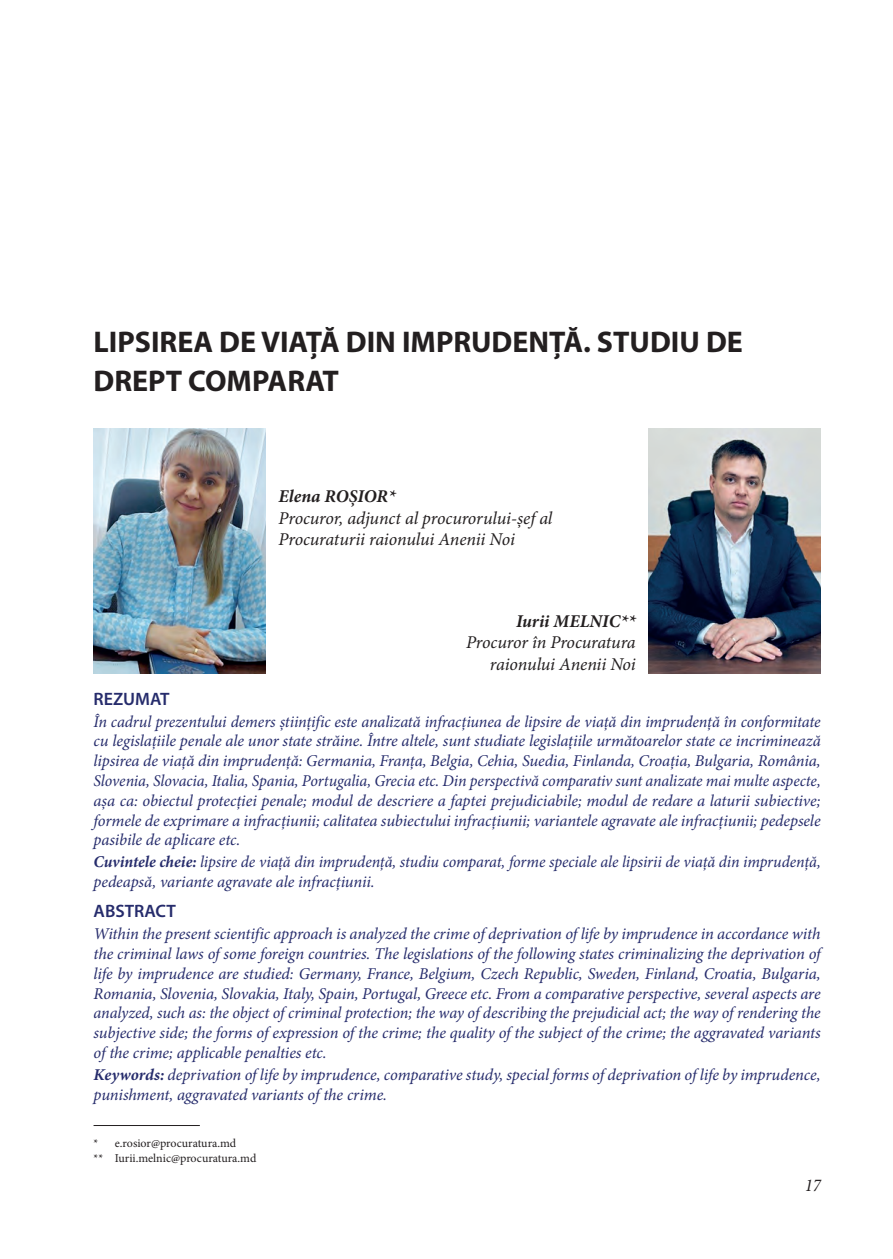
<style>
.page{position:relative;width:893px;height:1259px;background:#fff}
.page>*{position:absolute;margin:0;border:0;box-sizing:border-box;transform-origin:0 0}
.t1{font:700 30px/39px "Myriad Pro";color:#231f20}
.t2{font:italic 18px/21.6px "Minion Pro";letter-spacing:-.015em;color:#231f20}
.t3{font:italic 700 18px "Minion Pro";color:#231f20}
.t4{font:600 18px "Myriad Pro";color:#262c6c}
.t5{font:italic condensed 18px "Minion Pro";color:#231f20}
.t6{font:italic 16.5px/19.8px "Minion Pro";letter-spacing:-.01em;color:#262c6c;text-align:justify}
.t7{font:12px/14.4px "Minion Pro";color:#231f20}
.s1{font-weight:700}
</style>
<div class="page">
<img style="left:94px;top:428px;width:172px;height:246px">
<img style="left:648px;top:428px;width:173px;height:246px">
<hr style="left:94px;top:1125px;width:106px;height:1px;background:#231f20">
<h1 class="t1" style="left:94px;top:321px;width:651px">LIPSIREA DE VIAȚĂ DIN IMPRUDENȚĂ. STUDIU DE<br>DREPT COMPARAT</h1>
<p class="t3" style="left:279px;top:483px;width:119px">Elena ROȘIOR*</p>
<p class="t2" style="left:279px;top:507px;width:275px">Procuror, adjunct al procurorului-șef al<br>Procuraturii raionului Anenii Noi</p>
<p class="t3" style="left:516px;top:608px;width:121px">Iurii MELNIC**</p>
<p class="t2" style="left:466px;top:631px;width:171px;text-align:right">Procuror în Procuratura raionului Anenii Noi</p>
<p class="t4" style="left:94px;top:687px;width:77px">REZUMAT</p>
<p class="t6" style="left:94px;top:711px;width:729px">În cadrul prezentului demers științific este analizată infracțiunea de lipsire de viață din imprudență în conformitate cu legislațiile penale ale unor state străine. Între altele, sunt studiate legislațiile următoarelor state ce incriminează lipsirea de viață din imprudență: Germania, Franța, Belgia, Cehia, Suedia, Finlanda, Croația, Bulgaria, România, Slovenia, Slovacia, Italia, Spania, Portugalia, Grecia etc. Din perspectivă comparativ sunt analizate mai multe aspecte, așa ca: obiectul protecției penale; modul de descriere a faptei prejudiciabile; modul de redare a laturii subiective; formele de exprimare a infracțiunii; calitatea subiectului infracțiunii; variantele agravate ale infracțiunii; pedepsele pasibile de aplicare etc.</p>
<p class="t6" style="left:94px;top:852px;width:729px"><span class="s1">Cuvintele cheie:</span> lipsire de viață din imprudență, studiu comparat, forme speciale ale lipsirii de viață din imprudență, pedeapsă, variante agravate ale infracțiunii.</p>
<p class="t4" style="left:94px;top:900px;width:84px">ABSTRACT</p>
<p class="t6" style="left:94px;top:924px;width:729px">Within the present scientific approach is analyzed the crime of deprivation of life by imprudence in accordance with the criminal laws of some foreign countries. The legislations of the following states criminalizing the deprivation of life by imprudence are studied: Germany, France, Belgium, Czech Republic, Sweden, Finland, Croatia, Bulgaria, Romania, Slovenia, Slovakia, Italy, Spain, Portugal, Greece etc. From a comparative perspective, several aspects are analyzed, such as: the object of criminal protection; the way of describing the prejudicial act; the way of rendering the subjective side; the forms of expression of the crime; the quality of the subject of the crime; the aggravated variants of the crime; applicable penalties etc.</p>
<p class="t6" style="left:94px;top:1064px;width:729px"><span class="s1">Keywords:</span> deprivation of life by imprudence, comparative study, special forms of deprivation of life by imprudence, punishment, aggravated variants of the crime.</p>
<p class="t7" style="left:94px;top:1136px;width:164px">* e.rosior@procuratura.md<br>** Iurii.melnic@procuratura.md</p>
<p class="t5" style="left:805px;top:1174px;width:17px">17</p>
</div>
